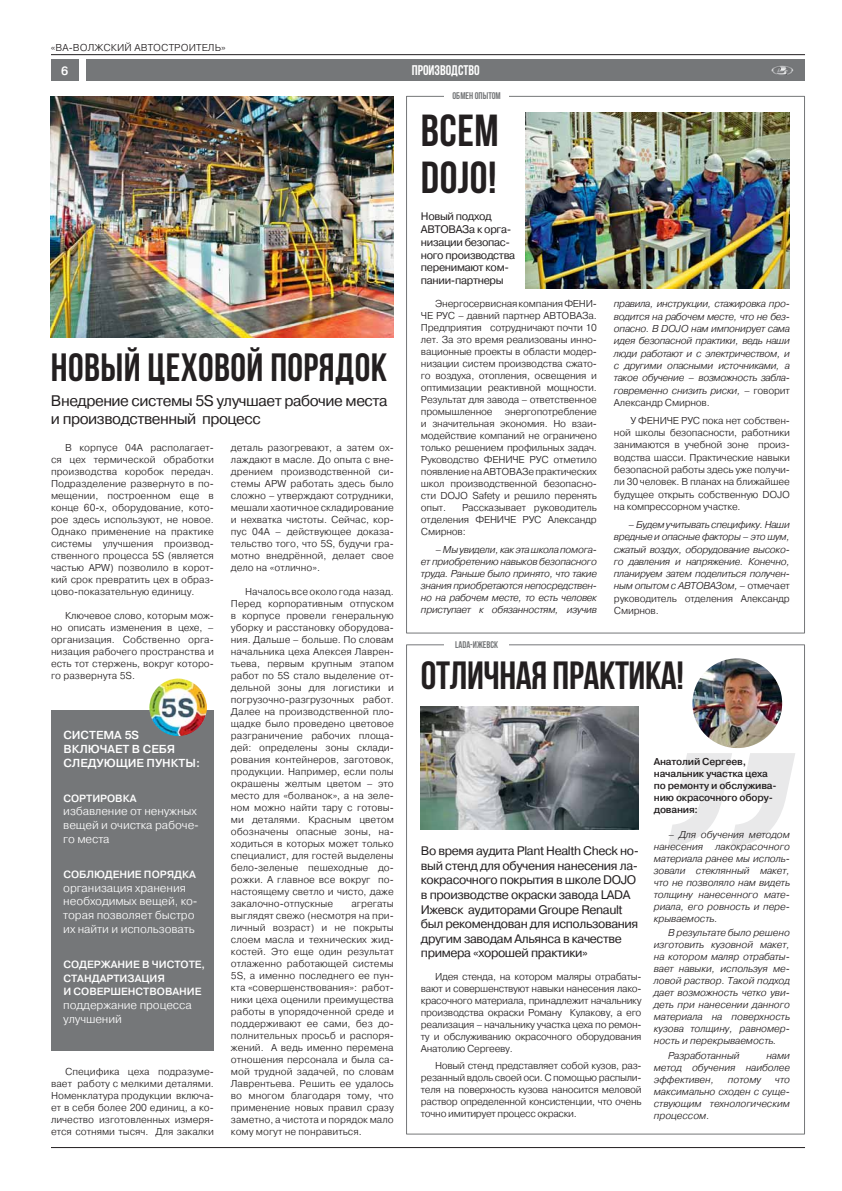
<style>
.page{position:relative;width:842px;height:1191px;background:#fff}
.page>*{position:absolute;margin:0;border:0;box-sizing:border-box;transform-origin:0 0}
.t1{font:700 44.9px/47.4px "Bebas Neue";letter-spacing:.01em;color:#231f20}
.t2{font:700 39.4px "Bebas Neue";letter-spacing:.01em;color:#231f20}
.t3{font:700 39.4px "Bebas Neue";letter-spacing:-.01em;color:#231f20}
.t4{font:15.3px/18px "Pragmatica";letter-spacing:-.03em;color:#231f20}
.t5{font:700 14px "Bebas Neue";color:#fff}
.t6{font:12.4px/14.6px "Pragmatica";letter-spacing:-.03em;color:#231f20}
.t7{font:500 12px "Pragmatica";color:#fff}
.t8{font:300 11.6px/13.9px "Pragmatica";letter-spacing:-.01em;color:#fff}
.t9{font:500 11.6px/13.9px "Pragmatica";color:#fff}
.t10{font:10.9px/12.9px "Pragmatica";letter-spacing:-.03em;color:#231f20}
.t11{font:500 10.5px/13.9px "Pragmatica";color:#fff}
.t12{font:300 10px/12px "Pragmatica";color:#231f20;text-align:justify}
.t13{font:italic 300 10px/12px "Pragmatica";color:#231f20;text-align:justify}
.t14{font:500 10px/12px "Pragmatica";letter-spacing:-.02em;color:#231f20}
.t15{font:700 9.7px "Bebas Neue";color:#757779}
.s1{font-style:normal}
</style>
<div class="page">
<hr style="left:51px;top:1147px;width:754px;height:1px;background:#231f20">
<div style="left:87px;top:59px;width:718px;height:22px;background:#757779"></div>
<div style="left:51px;top:59px;width:27px;height:22px;background:#757779"></div>
<hr style="left:51px;top:54px;width:754px;height:1px;background:#231f20">
<img style="left:771px;top:65px;width:23px;height:10px">
<img style="left:51px;top:96px;width:343px;height:241px">
<svg style="left:668px;top:753px;width:127px;height:94px"></svg>
<img style="left:692px;top:658px;width:90px;height:90px;border-radius:50%">
<div style="left:51px;top:710px;width:163px;height:341px;background:#757779"></div>
<img style="left:526px;top:112px;width:264px;height:177px">
<img style="left:421px;top:707px;width:217px;height:123px">
<img style="left:149px;top:679px;width:58px;height:57px;border-radius:50%">
<p class="t12" style="left:51px;top:42px;width:176px">«ВА-ВОЛЖСКИЙ АВТОСТРОИТЕЛЬ»</p>
<p class="t7" style="left:61px;top:63px;width:9px">6</p>
<h2 class="t2" style="left:51px;top:345px;width:338px">Новый цеховой порядок</h2>
<h3 class="t4" style="left:51px;top:392px;width:338px">Внедрение системы 5S улучшает рабочие места и производственный процесс</h3>
<p class="t12" style="left:51px;top:442px;width:164px;text-indent:14px">В корпусе 04А располагает&shy;ся цех термической обработки производства коробок передач.<br>Подразделение развернуто в по&shy;мещении, построенном еще в конце 60-х, оборудование, кото&shy;рое здесь используют, не новое.<br>Однако применение на практике системы улучшения производ&shy;ственного процесса 5S (является частью APW) позволило в корот&shy;кий срок превратить цех в образ&shy;цово-показательную единицу.</p>
<p class="t12" style="left:51px;top:610px;width:164px;text-indent:14px">Ключевое слово, которым мож&shy;но описать изменения в цехе, – организация. Собственно орга&shy;низация рабочего пространства и есть тот стержень, вокруг которо&shy;го развернута 5S.</p>
<p class="t9" style="left:63px;top:728px;width:138px">СИСТЕМА 5S<br>ВКЛЮЧАЕТ В СЕБЯ<br>СЛЕДУЮЩИЕ ПУНКТЫ:</p>
<p class="t11" style="left:63px;top:791px;width:75px">СОРТИРОВКА</p>
<p class="t8" style="left:63px;top:805px;width:137px">избавление от ненужных вещей и очистка рабоче&shy;го места</p>
<p class="t11" style="left:63px;top:867px;width:134px">СОБЛЮДЕНИЕ ПОРЯДКА</p>
<p class="t8" style="left:63px;top:881px;width:136px">организация хранения необходимых вещей, ко&shy;торая позволяет быстро их найти и использовать</p>
<p class="t11" style="left:63px;top:957px;width:143px">СОДЕРЖАНИЕ В ЧИСТОТЕ,<br>СТАНДАРТИЗАЦИЯ<br>И СОВЕРШЕНСТВОВАНИЕ</p>
<p class="t8" style="left:63px;top:999px;width:130px">поддержание процесса улучшений</p>
<p class="t12" style="left:51px;top:1066px;width:164px;text-indent:14px">Специфика цеха подразуме&shy;вает работу с мелкими деталями.<br>Номенклатура продукции включа&shy;ет в себя более 200 единиц, а ко&shy;личество изготовленных измеря&shy;ется сотнями тысяч. Для закалки</p>
<p class="t12" style="left:231px;top:442px;width:164px">деталь разогревают, а затем ох&shy;лаждают в масле. До опыта с вне&shy;дрением производственной си&shy;стемы APW работать здесь было сложно – утверждают сотрудники, мешали хаотичное складирование и нехватка чистоты. Сейчас, кор&shy;пус 04А – действующее доказа&shy;тельство того, что 5S, будучи гра&shy;мотно внедрённой, делает свое дело на «отлично».</p>
<p class="t12" style="left:231px;top:586px;width:164px;text-indent:14px">Началось все около года назад.<br>Перед корпоративным отпуском в корпусе провели генеральную уборку и расстановку оборудова&shy;ния. Дальше – больше. По словам начальника цеха Алексея Лаврен&shy;тьева, первым крупным этапом работ по 5S стало выделение от&shy;дельной зоны для логистики и погрузочно-разгрузочных работ.<br>Далее на производственной пло&shy;щадке было проведено цветовое разграничение рабочих площа&shy;дей: определены зоны склади&shy;рования контейнеров, заготовок, продукции. Например, если полы окрашены желтым цветом – это место для «болванок», а на зеле&shy;ном можно найти тару с готовы&shy;ми деталями. Красным цветом обозначены опасные зоны, на&shy;ходиться в которых может только специалист, для гостей выделены бело-зеленые пешеходные до&shy;рожки. А главное все вокруг по&shy;настоящему светло и чисто, даже закалочно-отпускные</p>
<p class="t12" style="left:231px;top:898px;width:164px;text-indent:120px">агрегаты выглядят свежо (несмотря на при&shy;личный возраст) и не покрыты слоем масла и технических жид&shy;костей. Это еще один результат отлаженно работающей системы 5S, а именно последнего ее пун&shy;кта «совершенствования»: работ&shy;ники цеха оценили преимущества работы в упорядоченной среде и поддерживают ее сами, без до&shy;полнительных просьб и распоря&shy;жений. А ведь именно перемена отношения персонала и была са&shy;мой трудной задачей, по словам Лаврентьева. Решить ее удалось во многом благодаря тому, что применение новых правил сразу заметно, а чистота и порядок мало кому могут не понравиться.</p>
<h3 class="t5" style="left:412px;top:62px;width:69px">ПРОИЗВОДСТВО</h3>
<p class="t15" style="left:452px;top:90px;width:50px">Обмен опытом</p>
<h1 class="t1" style="left:421px;top:107px;width:79px">Всем<br>DOJO!</h1>
<p class="t10" style="left:421px;top:210px;width:96px">Новый подход<br>АВТОВАЗа к орга&shy;низации безопас&shy;ного производства перенимают ком&shy;пании-партнеры</p>
<p class="t12" style="left:421px;top:299px;width:178px;text-indent:14px">Энергосервисная компания ФЕНИ-ЧЕ РУС – давний партнер АВТОВАЗа.<br>Предприятия сотрудничают почти 10 лет. За это время реализованы инно&shy;вационные проекты в области модер&shy;низации систем производства сжато&shy;го воздуха, отопления, освещения и оптимизации реактивной мощности.<br>Результат для завода – ответственное промышленное энергопотребление и значительная экономия. Но взаи&shy;модействие компаний не ограничено только решением профильных задач.<br>Руководство ФЕНИЧЕ РУС отметило появление на АВТОВАЗе практических школ производственной безопасно&shy;сти DOJO Safety и решило перенять опыт.</p>
<p class="t12" style="left:421px;top:503px;width:177px;text-indent:41px">Рассказывает руководитель отделения ФЕНИЧЕ РУС Александр Смирнов:</p>
<p class="t13" style="left:421px;top:545px;width:177px;text-indent:14px">– Мы увидели, как эта школа помога&shy;ет приобретению навыков безопасного труда. Раньше было принято, что такие знания приобретаются непосредствен&shy;но на рабочем месте, то есть человек приступает к обязанностям, изучив</p>
<p class="t15" style="left:455px;top:639px;width:44px">LADA-Ижевск</p>
<p class="t13" style="left:614px;top:299px;width:177px;line-height:12.3px">правила, инструкции, стажировка про&shy;водится на рабочем месте, что не без&shy;опасно. В DOJO нам импонирует сама идея безопасной практики, ведь наши люди работают и с электричеством, и с другими опасными источниками, а такое обучение – возможность забла&shy;говременно снизить риски, <span class="s1">– говорит Александр Смирнов.</span></p>
<p class="t12" style="left:614px;top:415px;width:177px;line-height:12.3px;text-indent:17px">У ФЕНИЧЕ РУС пока нет собствен&shy;ной школы безопасности, работники занимаются в учебной зоне произ&shy;водства шасси. Практические навыки безопасной работы здесь уже получи&shy;ли 30 человек. В планах на ближайшее будущее открыть собственную DOJO на компрессорном участке.</p>
<p class="t13" style="left:614px;top:520px;width:177px;line-height:12.3px;text-indent:14px">– Будем учитывать специфику. Наши вредные и опасные факторы – это шум, сжатый воздух, оборудование высоко&shy;го давления и напряжение. Конечно, планируем затем поделиться получен&shy;ным опытом с АВТОВАЗом, <span class="s1">– отмечает руководитель отделения Александр Смирнов.</span></p>
<h2 class="t3" style="left:421px;top:652px;width:265px">Отличная практика!</h2>
<p class="t6" style="left:421px;top:844px;width:220px">Во время аудита Plant Health Check но&shy;вый стенд для обучения нанесения ла&shy;кокрасочного покрытия в школе DOJO в производстве окраски завода LADA Ижевск аудиторами Groupe Renault был рекомендован для использования другим заводам Альянса в качестве примера «хорошей практики»</p>
<p class="t12" style="left:421px;top:971px;width:222px;text-indent:14px">Идея стенда, на котором маляры отрабаты&shy;вают и совершенствуют навыки нанесения лако&shy;красочного материала, принадлежит начальнику производства окраски Роману Кулакову, а его реализация – начальнику участка цеха по ремон&shy;ту и обслуживанию окрасочного оборудования Анатолию Сергееву.</p>
<p class="t12" style="left:421px;top:1061px;width:222px;text-indent:14px">Новый стенд представляет собой кузов, раз&shy;резанный вдоль своей оси. С помощью распыли&shy;теля на поверхность кузова наносится меловой раствор определенной консистенции, что очень точно имитирует процесс окраски.</p>
<p class="t14" style="left:654px;top:755px;width:124px">Анатолий Сергеев, начальник участка цеха по ремонту и обслужива&shy;нию окрасочного обору&shy;дования:</p>
<p class="t13" style="left:654px;top:829px;width:138px;text-indent:14px">– Для обучения методом нанесения лакокрасочного материала ранее мы исполь&shy;зовали стеклянный макет, что не позволяло нам видеть толщину нанесенного мате&shy;риала, его ровность и пере&shy;крываемость.</p>
<p class="t13" style="left:654px;top:928px;width:138px;text-indent:14px">В результате было решено изготовить кузовной макет, на котором маляр отрабаты&shy;вает навыки, используя ме&shy;ловой раствор. Такой подход дает возможность четко уви&shy;деть при нанесении данного материала на поверхность кузова толщину, равномер&shy;ность и перекрываемость.</p>
<p class="t13" style="left:668px;top:1051px;width:73px">Разработанный</p>
<p class="t13" style="left:654px;top:1051px;width:138px;text-indent:113px">нами метод обучения наиболее эффективен,</p>
<p class="t13" style="left:654px;top:1075px;width:138px;text-indent:121px">что максимально сходен с суще&shy;ствующим технологическим процессом.</p>
<p class="t13" style="left:728px;top:1075px;width:35px">потому</p>
</div>
